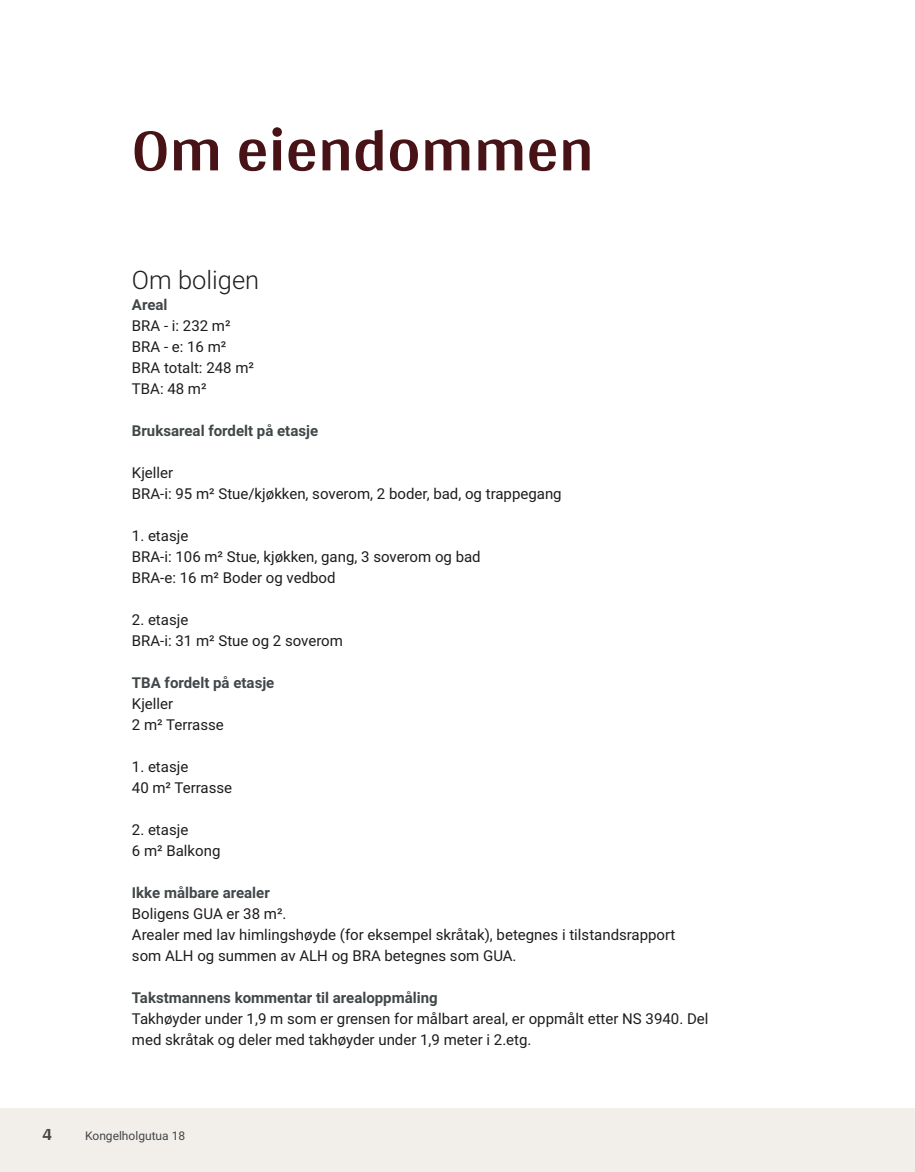
<style>
.page{position:relative;width:915px;height:1172px;background:#fff}
.page>*{position:absolute;margin:0;border:0;box-sizing:border-box;transform-origin:0 0}
.t1{font:700 63px "Arya";color:#481317}
.t2{font:300 25.5px "Roboto Vitec";color:#1d1d1b}
.t3{font:700 18px "Arya";color:#414749}
.t4{font:15px/21px "Roboto Vitec";color:#1d1d1b}
.t5{font:700 15px "Roboto Vitec";color:#414749}
.t6{font:12px "Roboto Vitec";color:#414749}
</style>
<div class="page">
<div style="left:0;top:1108px;width:914px;height:64px;background:#f2eeea"></div>
<h1 class="t1" style="left:132px;top:112px;width:463px">Om eiendommen</h1>
<h2 class="t2" style="left:132px;top:262px;width:129px">Om boligen</h2>
<p class="t5" style="left:132px;top:294px;width:37px">Areal</p>
<p class="t4" style="left:132px;top:314px;width:123px">BRA ‑ i: 232 m²<br>BRA ‑ e: 16 m²<br>BRA totalt: 248 m²<br>TBA: 48 m²</p>
<p class="t5" style="left:132px;top:420px;width:188px">Bruksareal fordelt på etasje</p>
<p class="t4" style="left:132px;top:461px;width:431px">Kjeller<br>BRA‑i: 95 m² Stue/kjøkken, soverom, 2 boder, bad, og trappegang</p>
<p class="t4" style="left:132px;top:524px;width:350px">1. etasje<br>BRA‑i: 106 m² Stue, kjøkken, gang, 3 soverom og bad<br>BRA‑e: 16 m² Boder og vedbod</p>
<p class="t4" style="left:132px;top:608px;width:212px">2. etasje<br>BRA‑i: 31 m² Stue og 2 soverom</p>
<p class="t5" style="left:132px;top:672px;width:144px">TBA fordelt på etasje</p>
<p class="t4" style="left:132px;top:692px;width:93px">Kjeller<br>2 m² Terrasse</p>
<p class="t4" style="left:132px;top:755px;width:102px">1. etasje<br>40 m² Terrasse</p>
<p class="t4" style="left:132px;top:818px;width:90px">2. etasje<br>6 m² Balkong</p>
<p class="t5" style="left:132px;top:882px;width:139px">Ikke målbare arealer</p>
<p class="t4" style="left:132px;top:902px;width:545px">Boligens GUA er 38 m².<br>Arealer med lav himlingshøyde (for eksempel skråtak), betegnes i tilstandsrapport som ALH og summen av ALH og BRA betegnes som GUA.</p>
<p class="t5" style="left:132px;top:987px;width:307px">Takstmannens kommentar til arealoppmåling</p>
<p class="t4" style="left:132px;top:1007px;width:578px">Takhøyder under 1,9 m som er grensen for målbart areal, er oppmålt etter NS 3940. Del med skråtak og deler med takhøyder under 1,9 meter i 2.etg.</p>
<p class="t3" style="left:43px;top:1123px;width:11px">4</p>
<p class="t6" style="left:85px;top:1127px;width:102px">Kongelholgutua 18</p>
</div>
